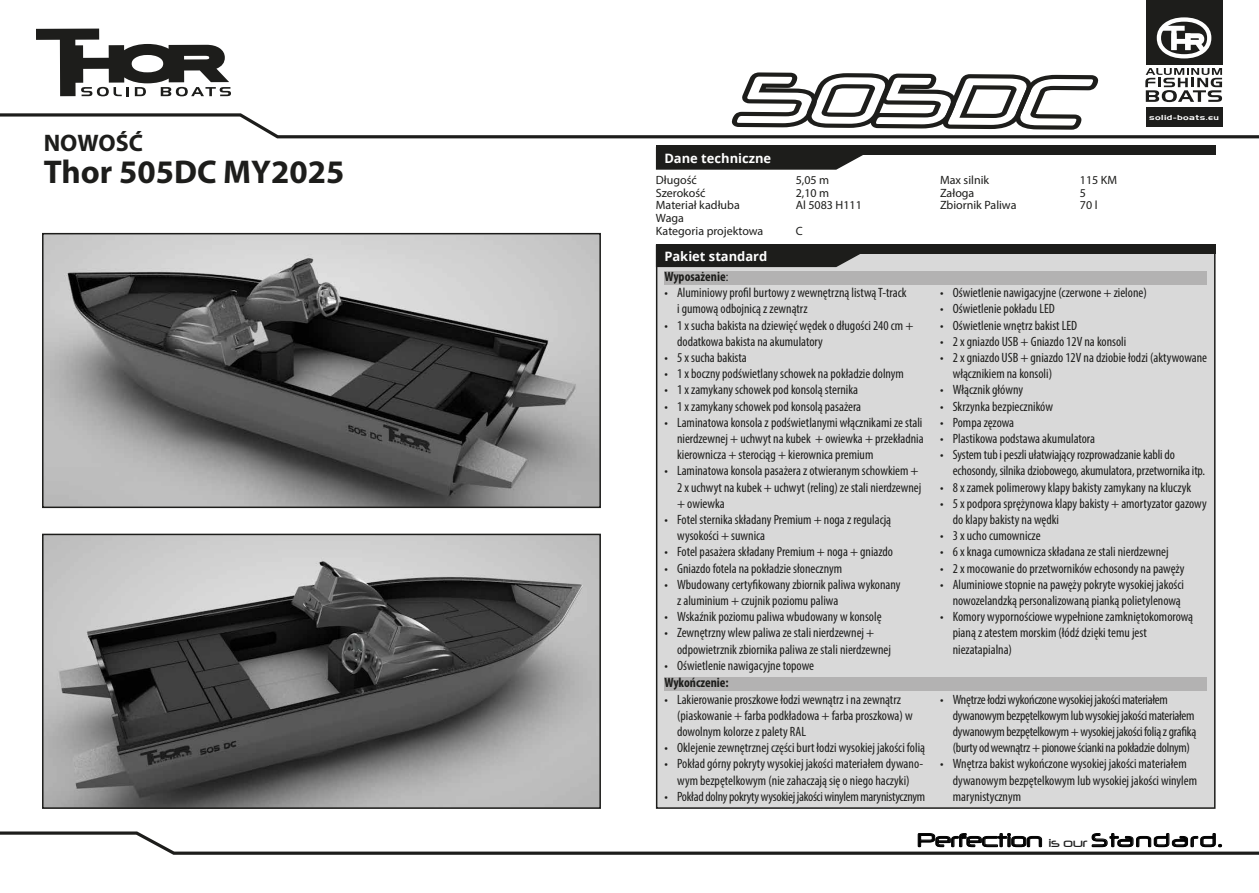
<style>
.page{position:relative;width:1259px;height:893px;background:#fff}
.page>*{position:absolute;margin:0;border:0;box-sizing:border-box;transform-origin:0 0}
.t1{font:700 33px "Myriad Pro";color:#1d1d1b}
.t2{font:700 24px "Myriad Pro";color:#1d1d1b}
.t3{font:18.15px "Neuropol";color:#010101}
.t4{font:condensed 13.5px/16.2px "Myriad Pro";color:#1d1d1b}
.t5{font:condensed 13.5px/16.2px "Myriad Pro";letter-spacing:-.02em;color:#1d1d1b}
.t6{font:700 condensed 13.5px "Myriad Pro";color:#1d1d1b}
.t7{font:700 12.9px "Open Sans";color:#fff}
.t8{font:12px/12.9px "Myriad Pro";color:#1d1d1b}
.t9{font:7.05px "Handel Gothic EU";letter-spacing:.05em;color:#fff;scale:1.31 1}
.s1{font-weight:400}
.s2{font-size:10.95px;color:#1f1f1f}
</style>
<div class="page">
<div style="left:1146px;top:0;width:76px;height:64px;background:#1d1d1b"></div>
<svg style="left:0;top:831px;width:1259px;height:24px"></svg>
<div style="left:656px;top:245px;width:559px;height:564px;background:#d9d9d9;border:2px solid #1d1d1b"></div>
<img style="left:45px;top:236px;width:553px;height:269px">
<div style="left:42px;top:233px;width:559px;height:275px;border:2px solid #1d1d1b"></div>
<img style="left:45px;top:537px;width:553px;height:269px">
<div style="left:42px;top:534px;width:559px;height:275px;border:2px solid #1d1d1b"></div>
<svg style="left:0;top:17px;width:1259px;height:122px"></svg>
<div style="left:664px;top:271px;width:543px;height:13px;background:#b3b2b2"></div>
<div style="left:664px;top:677px;width:543px;height:14px;background:#b3b2b2"></div>
<div style="left:656px;top:254px;width:204px;height:13px;background:#1d1d1b"></div>
<svg style="left:656px;top:155px;width:207px;height:15px;background:#2f2f2e"></svg>
<div style="left:656px;top:245px;width:559px;height:9px;background:#1d1d1b"></div>
<div style="left:656px;top:145px;width:559px;height:10px;background:#1d1d1b"></div>
<h2 class="t2" style="left:44px;top:127px;width:101px">NOWOŚĆ</h2>
<h1 class="t1" style="left:44px;top:150px;width:302px">Thor 505DC MY2025</h1>
<p class="t7" style="left:664px;top:150px;width:108px">Dane techniczne</p>
<p class="t8" style="left:656px;top:173px;width:42px">Długość</p>
<p class="t8" style="left:796px;top:173px;width:35px">5,05 m</p>
<p class="t8" style="left:656px;top:186px;width:51px">Szerokość</p>
<p class="t8" style="left:796px;top:186px;width:35px">2,10 m</p>
<p class="t8" style="left:656px;top:199px;width:85px">Materiał kadłuba</p>
<p class="t8" style="left:796px;top:199px;width:68px">Al 5083 H111</p>
<p class="t8" style="left:656px;top:212px;width:109px">Waga<br>Kategoria projektowa</p>
<p class="t8" style="left:796px;top:224px;width:8px">C</p>
<p class="t7" style="left:664px;top:247px;width:104px">Pakiet standard</p>
<p class="t6" style="left:664px;top:268px;width:65px">Wyposażenie<span class="s1">:</span></p>
<p class="t4" style="left:677px;top:284px;width:231px;text-indent:-13px">• Aluminiowy profil burtowy z wewnętrzną listwą T-track i gumową odbojnicą z zewnątrz</p>
<p class="t4" style="left:677px;top:317px;width:238px;text-indent:-13px">• 1 x sucha bakista na dziewięć wędek o długości 240 cm + dodatkowa bakista na akumulatory</p>
<p class="t4" style="left:664px;top:349px;width:84px">• 5 x sucha bakista</p>
<p class="t4" style="left:664px;top:365px;width:241px">• 1 x boczny podświetlany schowek na pokładzie dolnym</p>
<p class="t4" style="left:664px;top:382px;width:195px">• 1 x zamykany schowek pod konsolą sternika</p>
<p class="t4" style="left:664px;top:398px;width:198px">• 1 x zamykany schowek pod konsolą pasażera</p>
<p class="t4" style="left:677px;top:414px;width:248px;text-align:justify;text-indent:-13px">• Laminatowa konsola z podświetlanymi włącznikami ze stali nierdzewnej + uchwyt na kubek + owiewka + przekładnia kierownicza + sterociąg + kierownica premium</p>
<p class="t4" style="left:677px;top:463px;width:246px;text-indent:-13px">• Laminatowa konsola pasażera z otwieranym schowkiem +<br>2 x uchwyt na kubek + uchwyt (reling) ze stali nierdzewnej + owiewka</p>
<p class="t4" style="left:677px;top:511px;width:215px;text-indent:-13px">• Fotel sternika składany Premium + noga z regulacją wysokości + suwnica</p>
<p class="t4" style="left:664px;top:544px;width:230px">• Fotel pasażera składany Premium + noga + gniazdo</p>
<p class="t4" style="left:664px;top:560px;width:179px">• Gniazdo fotela na pokładzie słonecznym</p>
<p class="t4" style="left:677px;top:576px;width:225px;text-indent:-13px">• Wbudowany certyfikowany zbiornik paliwa wykonany z aluminium + czujnik poziomu paliwa</p>
<p class="t4" style="left:664px;top:608px;width:219px">• Wskaźnik poziomu paliwa wbudowany w konsolę</p>
<p class="t4" style="left:677px;top:625px;width:215px;text-indent:-13px">• Zewnętrzny wlew paliwa ze stali nierdzewnej + odpowietrznik zbiornika paliwa ze stali nierdzewnej</p>
<p class="t4" style="left:664px;top:657px;width:151px">• Oświetlenie nawigacyjne topowe</p>
<p class="t6" style="left:664px;top:674px;width:66px">Wykończenie:</p>
<p class="t4" style="left:677px;top:691px;width:237px;text-indent:-13px">• Lakierowanie proszkowe łodzi wewnątrz i na zewnątrz (piaskowanie + farba podkładowa + farba proszkowa) w dowolnym kolorze z palety RAL</p>
<p class="t4" style="left:664px;top:739px;width:262px">• Oklejenie zewnętrznej części burt łodzi wysokiej jakości folią</p>
<p class="t4" style="left:664px;top:756px;width:260px;text-align:center">• Pokład górny pokryty wysokiej jakości materiałem dywano&shy;wym bezpętelkowym (nie zahaczają się o niego haczyki)</p>
<p class="t5" style="left:664px;top:788px;width:262px">• Pokład dolny pokryty wysokiej jakości winylem marynistycznym</p>
<p class="t8" style="left:940px;top:173px;width:51px">Max silnik</p>
<p class="t8" style="left:1079px;top:173px;width:39px">115 KM</p>
<p class="t8" style="left:940px;top:186px;width:36px">Załoga</p>
<p class="t8" style="left:1079px;top:186px;width:8px">5</p>
<p class="t8" style="left:940px;top:199px;width:78px">Zbiornik Paliwa</p>
<p class="t8" style="left:1079px;top:199px;width:19px">70 l</p>
<p class="t9" style="left:1149px;top:113px;width:55px">solid-boats.eu</p>
<p class="t4" style="left:940px;top:284px;width:208px">• Oświetlenie nawigacyjne (czerwone + zielone)</p>
<p class="t4" style="left:940px;top:301px;width:116px">• Oświetlenie pokładu LED</p>
<p class="t4" style="left:940px;top:317px;width:139px">• Oświetlenie wnętrz bakist LED</p>
<p class="t4" style="left:940px;top:333px;width:188px">• 2 x gniazdo USB + Gniazdo 12V na konsoli</p>
<p class="t4" style="left:952px;top:349px;width:256px;text-indent:-13px">• 2 x gniazdo USB + gniazdo 12V na dziobie łodzi (aktywowane włącznikiem na konsoli)</p>
<p class="t4" style="left:940px;top:382px;width:85px">• Włącznik główny</p>
<p class="t4" style="left:940px;top:398px;width:114px">• Skrzynka bezpieczników</p>
<p class="t4" style="left:940px;top:414px;width:76px">• Pompa zęzowa</p>
<p class="t4" style="left:940px;top:430px;width:157px">• Plastikowa podstawa akumulatora</p>
<p class="t4" style="left:952px;top:446px;width:254px;text-indent:-13px">• System tub i peszli ułatwiający rozprowadzanie kabli do echosondy, silnika dziobowego, akumulatora, przetwornika itp.</p>
<p class="t4" style="left:940px;top:479px;width:253px">• 8 x zamek polimerowy klapy bakisty zamykany na kluczyk</p>
<p class="t4" style="left:952px;top:495px;width:255px;text-indent:-13px">• 5 x podpora sprężynowa klapy bakisty + amortyzator gazowy do klapy bakisty na wędki</p>
<p class="t4" style="left:940px;top:527px;width:102px">• 3 x ucho cumownicze</p>
<p class="t4" style="left:940px;top:544px;width:230px">• 6 x knaga cumownicza składana ze stali nierdzewnej</p>
<p class="t4" style="left:940px;top:560px;width:246px">• 2 x mocowanie do przetworników echosondy na pawęży</p>
<p class="t4" style="left:940px;top:576px;width:245px;text-align:right">• Aluminiowe stopnie na pawęży pokryte wysokiej jakości nowozelandzką personalizowaną pianką polietylenową</p>
<p class="t4" style="left:952px;top:608px;width:242px;text-indent:-13px">• Komory wypornościowe wypełnione zamkniętokomorową pianą z atestem morskim (łódź dzięki temu jest niezatapialna)</p>
<p class="t5" style="left:952px;top:691px;width:245px;text-indent:-13px">• Wnętrze łodzi wykończone wysokiej jakości materiałem dywanowym bezpętelkowym lub wysokiej jakości materiałem dywanowym bezpętelkowym + wysokiej jakości folią z grafiką (burty od wewnątrz + pionowe ścianki na pokładzie dolnym)</p>
<p class="t4" style="left:952px;top:756px;width:246px;text-indent:-13px">• Wnętrza bakist wykończone wysokiej jakości materiałem dywanowym bezpętelkowym lub wysokiej jakości winylem marynistycznym</p>
<h3 class="t3" style="left:917px;top:829px;width:306px">Perfection <span class="s2">is our</span> Standa rd.</h3>
</div>
